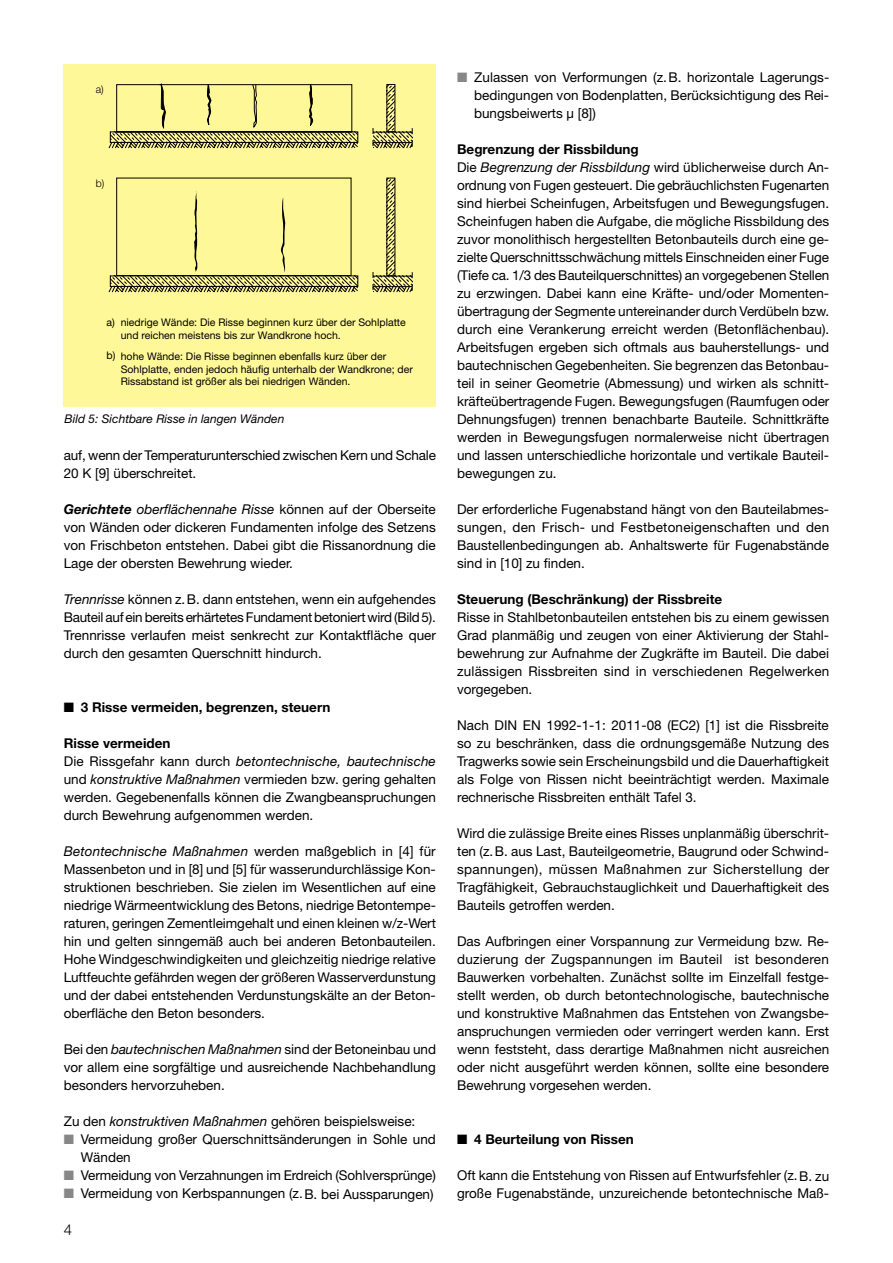
<style>
.page{position:relative;width:893px;height:1263px;background:#fff}
.page>*{position:absolute;margin:0;border:0;box-sizing:border-box;transform-origin:0 0}
.t1{font:300 15px "Helvetica Neue";color:#000}
.t2{font:13.5px/18px "Helvetica Neue";color:#000;text-align:justify}
.t3{font:700 13.5px "Helvetica Neue";color:#000}
.t4{font:italic 12px "Helvetica Neue";color:#000}
.t5{font:10.5px/21.1px "Helvetica Neue";color:#000}
.t6{font:300 10.5px "Helvetica Neue";color:#000}
.s1{font-weight:700;font-style:italic}
.s2{font-style:italic}
.s3{font-weight:700}
.s4{color:#878787}
</style>
<div class="page">
<div style="left:64px;top:64px;width:372px;height:342px;background:#fff899"></div>
<svg style="left:108px;top:84px;width:251px;height:65px"></svg>
<svg style="left:372px;top:84px;width:41px;height:65px"></svg>
<svg style="left:372px;top:178px;width:41px;height:115px"></svg>
<svg style="left:108px;top:191px;width:250px;height:102px"></svg>
<p class="t6" style="left:96px;top:83px;width:9px">a)</p>
<p class="t6" style="left:96px;top:177px;width:10px">b)</p>
<p class="t5" style="left:107px;top:312px;width:10px">a)</p>
<p class="t5" style="left:107px;top:345px;width:10px">b)</p>
<p class="t5" style="left:121px;top:312px;width:287px">niedrige Wände: Die Risse beginnen kurz über der Sohlplatte</p>
<p class="t5" style="left:121px;top:325px;width:267px">und reichen meistens bis zur Wandkrone hoch.<br>hohe Wände: Die Risse beginnen ebenfalls kurz über der</p>
<p class="t5" style="left:121px;top:363px;width:294px;line-height:12.6px">Sohlplatte, enden jedoch häufig unterhalb der Wandkrone; der<br>Rissabstand ist größer als bei niedrigen Wänden.</p>
<p class="t4" style="left:64px;top:412px;width:221px">Bild 5: Sichtbare Risse in langen Wänden</p>
<p class="t2" style="left:64px;top:446px;width:374px">auf, wenn der Temperaturunterschied zwischen Kern und Schale<br>20 K [9] überschreitet.</p>
<p class="t2" style="left:64px;top:500px;width:374px"><span class="s1">Gerichtete</span> <span class="s2">oberflächennahe Risse</span> können auf der Oberseite von Wänden oder dickeren Fundamenten infolge des Setzens von Frischbeton entstehen. Dabei gibt die Rissanordnung die Lage der obersten Bewehrung wieder.</p>
<p class="t2" style="left:64px;top:590px;width:374px"><span class="s2">Trennrisse</span> können z.B. dann entstehen, wenn ein aufgehendes Bauteil auf ein bereits erhärtetes Fundament betoniert wird (Bild 5).<br>Trennrisse verlaufen meist senkrecht zur Kontaktfläche quer durch den gesamten Querschnitt hindurch.</p>
<p class="t3" style="left:81px;top:699px;width:251px">3 Risse vermeiden, begrenzen, steuern</p>
<p class="t2" style="left:64px;top:734px;width:374px;text-align:left"><span class="s3">Risse vermeiden<br></span>Die Rissgefahr kann durch <span class="s2">betontechnische, bautechnische </span>und <span class="s2">konstruktive Maßnahmen</span> vermieden bzw. gering gehalten werden. Gegebenenfalls können die Zwangbeanspruchungen durch Bewehrung aufgenommen werden.</p>
<p class="t2" style="left:64px;top:842px;width:374px;text-align:left"><span class="s2">Betontechnische Maßnahmen</span> werden maßgeblich in [4] für Massenbeton und in [8] und [5] für wasserundurchlässige Kon&shy;struktionen beschrieben. Sie zielen im Wesentlichen auf eine niedrige Wärmeentwicklung des Betons, niedrige Betontempe&shy;raturen, geringen Zementleimgehalt und einen kleinen w/z-Wert hin und gelten sinngemäß auch bei anderen Betonbauteilen.<br>Hohe Windgeschwindigkeiten und gleichzeitig niedrige relative Luftfeuchte gefährden wegen der größeren Wasserverdunstung und der dabei entstehenden Verdunstungskälte an der Beton&shy;oberfläche den Beton besonders.</p>
<p class="t2" style="left:64px;top:1040px;width:374px">Bei den <span class="s2">bautechnischen Maßnahmen</span> sind der Betoneinbau und vor allem eine sorgfältige und ausreichende Nachbehandlung besonders hervorzuheben.</p>
<p class="t2" style="left:64px;top:1112px;width:353px">Zu den <span class="s2">konstruktiven Maßnahmen</span> gehören beispielsweise:</p>
<p class="t2" style="left:81px;top:1130px;width:357px;text-indent:-17px"><span class="s4">■</span> Vermeidung großer Querschnittsänderungen in Sohle und<br>Wänden</p>
<p class="t2" style="left:64px;top:1166px;width:374px"><span class="s4">■</span> Vermeidung von Verzahnungen im Erdreich (Sohlversprünge)</p>
<p class="t2" style="left:64px;top:1184px;width:371px"><span class="s4">■</span> Vermeidung von Kerbspannungen (z.B. bei Aussparungen)</p>
<p class="t1" style="left:64px;top:1220px;width:10px">4</p>
<p class="t2" style="left:474px;top:68px;width:357px;text-indent:-17px"><span class="s4">■</span> Zulassen von Verformungen (z.B. horizontale Lagerungs&shy;bedingungen von Bodenplatten, Berücksichtigung des Rei&shy;bungsbeiwerts μ [8])</p>
<p class="t2" style="left:457px;top:140px;width:374px;text-align:left"><span class="s3">Begrenzung der Rissbildung<br></span>Die <span class="s2">Begrenzung der Rissbildung</span> wird üblicherweise durch An&shy;ordnung von Fugen gesteuert. Die gebräuchlichsten Fugenarten sind hierbei Scheinfugen, Arbeitsfugen und Bewegungsfugen.<br>Scheinfugen haben die Aufgabe, die mögliche Rissbildung des zuvor monolithisch hergestellten Betonbauteils durch eine ge&shy;zielte Querschnittsschwächung mittels Einschneiden einer Fuge (Tiefe ca. 1/3 des Bauteilquerschnittes) an vorgegebenen Stellen zu erzwingen. Dabei kann eine Kräfte- und/oder Momenten&shy;übertragung der Segmente untereinander durch Verdübeln bzw. durch eine Verankerung erreicht werden (Betonflächenbau).<br>Arbeitsfugen ergeben sich oftmals aus bauherstellungs- und bautechnischen Gegebenheiten. Sie begrenzen das Betonbau&shy;teil in seiner Geometrie (Abmessung) und wirken als schnitt&shy;kräfteübertragende Fugen. Bewegungsfugen (Raumfugen oder Dehnungsfugen) trennen benachbarte Bauteile. Schnittkräfte werden in Bewegungsfugen normalerweise nicht übertragen und lassen unterschiedliche horizontale und vertikale Bauteil&shy;bewegungen zu.</p>
<p class="t2" style="left:457px;top:500px;width:374px">Der erforderliche Fugenabstand hängt von den Bauteilabmes&shy;sungen, den Frisch- und Festbetoneigenschaften und den Baustellenbedingungen ab. Anhaltswerte für Fugenabstände sind in [10] zu finden.</p>
<p class="t3" style="left:457px;top:591px;width:267px">Steuerung (Beschränkung) der Rissbreite</p>
<p class="t2" style="left:457px;top:608px;width:374px">Risse in Stahlbetonbauteilen entstehen bis zu einem gewissen Grad planmäßig und zeugen von einer Aktivierung der Stahl&shy;bewehrung zur Aufnahme der Zugkräfte im Bauteil. Die dabei zulässigen Rissbreiten sind in verschiedenen Regelwerken vorgegeben.</p>
<p class="t2" style="left:457px;top:716px;width:374px">Nach DIN EN 1992-1-1: 2011-08 (EC2) [1] ist die Rissbreite so zu beschränken, dass die ordnungsgemäße Nutzung des Tragwerks sowie sein Erscheinungsbild und die Dauerhaftigkeit als Folge von Rissen nicht beeinträchtigt werden. Maximale rechnerische Rissbreiten enthält Tafel 3.</p>
<p class="t2" style="left:457px;top:824px;width:374px">Wird die zulässige Breite eines Risses unplanmäßig überschrit&shy;ten (z.B. aus Last, Bauteilgeometrie, Baugrund oder Schwind&shy;spannungen), müssen Maßnahmen zur Sicherstellung der Tragfähigkeit, Gebrauchstauglichkeit und Dauerhaftigkeit des Bauteils getroffen werden.</p>
<p class="t2" style="left:457px;top:932px;width:374px">Das Aufbringen einer Vorspannung zur Vermeidung bzw. Re&shy;duzierung der Zugspannungen im Bauteil ist besonderen Bauwerken vorbehalten. Zunächst sollte im Einzelfall festge&shy;stellt werden, ob durch betontechnologische, bautechnische und konstruktive Maßnahmen das Entstehen von Zwangsbe&shy;anspruchungen vermieden oder verringert werden kann. Erst wenn feststeht, dass derartige Maßnahmen nicht ausreichen oder nicht ausgeführt werden können, sollte eine besondere Bewehrung vorgesehen werden.</p>
<p class="t3" style="left:474px;top:1131px;width:161px">4 Beurteilung von Rissen</p>
<p class="t2" style="left:457px;top:1166px;width:374px">Oft kann die Entstehung von Rissen auf Entwurfsfehler (z.B. zu große Fugenabstände, unzureichende betontechnische Maß-</p>
</div>
